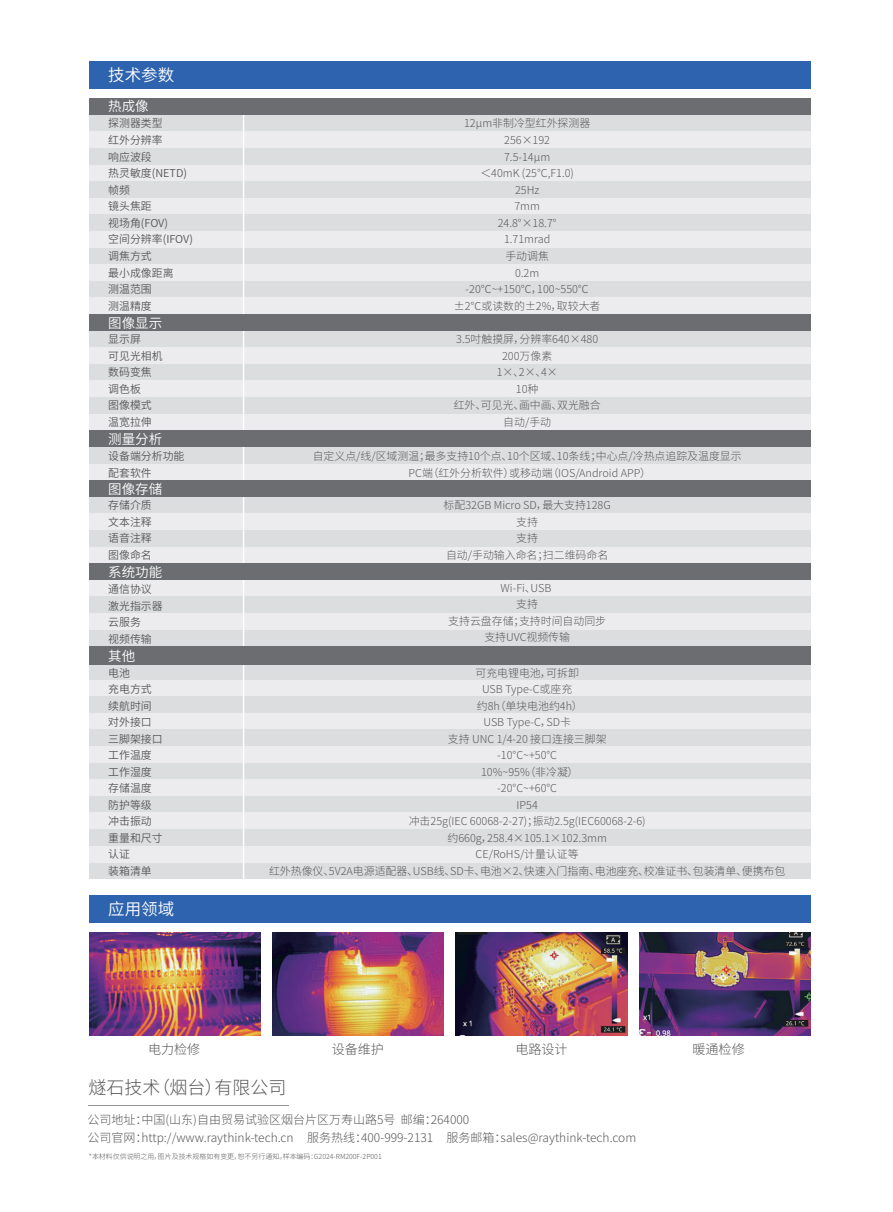
<style>
.page{position:relative;width:893px;height:1212px;background:#fff}
.page>*{position:absolute;margin:0;border:0;box-sizing:border-box;transform-origin:0 0}
.t1{font:300 18px "Source Han Sans CN";color:#57585a}
.t2{font:16.5px "Source Han Sans CN";color:#fff}
.t3{font:13.5px "Source Han Sans CN";color:#fff}
.t4{font:300 13.05px "Source Han Sans CN";color:#57585a}
.t5{font:300 12px/18px "Source Han Sans CN";color:#57585a}
.t6{font:300 10.95px/16.5px "Source Han Sans CN";color:#57585a;text-align:center}
.t7{font:10.95px/16.5px "Source Han Sans CN";color:#57585a}
.t8{font:300 6.9px "Source Han Sans CN";color:#57585a}
</style>
<div class="page">
<div style="left:89px;top:746px;width:722px;height:17px;background:#ececee"></div>
<div style="left:89px;top:763px;width:722px;height:16px;background:#dcdddf"></div>
<div style="left:89px;top:779px;width:722px;height:17px;background:#ececee"></div>
<div style="left:89px;top:796px;width:722px;height:17px;background:#dcdddf"></div>
<div style="left:89px;top:813px;width:722px;height:16px;background:#ececee"></div>
<div style="left:89px;top:829px;width:722px;height:17px;background:#dcdddf"></div>
<div style="left:89px;top:862px;width:722px;height:17px;background:#dcdddf"></div>
<div style="left:89px;top:846px;width:722px;height:16px;background:#ececee"></div>
<div style="left:89px;top:61px;width:722px;height:28px;background:#2d63af"></div>
<div style="left:89px;top:115px;width:722px;height:16px;background:#dcdddf"></div>
<div style="left:89px;top:131px;width:722px;height:17px;background:#ececee"></div>
<div style="left:89px;top:148px;width:722px;height:17px;background:#dcdddf"></div>
<div style="left:89px;top:165px;width:722px;height:16px;background:#ececee"></div>
<div style="left:89px;top:181px;width:722px;height:17px;background:#dcdddf"></div>
<div style="left:89px;top:198px;width:722px;height:17px;background:#ececee"></div>
<div style="left:89px;top:215px;width:722px;height:16px;background:#dcdddf"></div>
<div style="left:89px;top:231px;width:722px;height:17px;background:#ececee"></div>
<div style="left:89px;top:248px;width:722px;height:16px;background:#dcdddf"></div>
<div style="left:89px;top:264px;width:722px;height:17px;background:#ececee"></div>
<div style="left:89px;top:281px;width:722px;height:17px;background:#dcdddf"></div>
<div style="left:89px;top:298px;width:722px;height:16px;background:#ececee"></div>
<div style="left:89px;top:331px;width:722px;height:16px;background:#dcdddf"></div>
<div style="left:89px;top:347px;width:722px;height:17px;background:#ececee"></div>
<div style="left:89px;top:364px;width:722px;height:17px;background:#dcdddf"></div>
<div style="left:89px;top:381px;width:722px;height:16px;background:#ececee"></div>
<div style="left:89px;top:414px;width:722px;height:16px;background:#ececee"></div>
<div style="left:89px;top:464px;width:722px;height:16px;background:#ececee"></div>
<div style="left:89px;top:447px;width:722px;height:17px;background:#dcdddf"></div>
<div style="left:89px;top:497px;width:722px;height:16px;background:#dcdddf"></div>
<div style="left:89px;top:514px;width:722px;height:16px;background:#ececee"></div>
<div style="left:89px;top:530px;width:722px;height:17px;background:#dcdddf"></div>
<div style="left:89px;top:547px;width:722px;height:16px;background:#ececee"></div>
<div style="left:89px;top:580px;width:722px;height:17px;background:#ececee"></div>
<div style="left:89px;top:597px;width:722px;height:16px;background:#dcdddf"></div>
<div style="left:89px;top:613px;width:722px;height:17px;background:#ececee"></div>
<div style="left:89px;top:630px;width:722px;height:16px;background:#dcdddf"></div>
<div style="left:89px;top:663px;width:722px;height:17px;background:#dcdddf"></div>
<div style="left:89px;top:680px;width:722px;height:16px;background:#ececee"></div>
<div style="left:89px;top:696px;width:722px;height:17px;background:#dcdddf"></div>
<div style="left:89px;top:713px;width:722px;height:16px;background:#ececee"></div>
<div style="left:89px;top:729px;width:722px;height:17px;background:#dcdddf"></div>
<div style="left:89px;top:397px;width:722px;height:17px;background:#dcdddf"></div>
<hr style="left:243px;top:115px;width:1px;height:764px;background:#fff">
<div style="left:89px;top:430px;width:722px;height:17px;background:#6c6d70"></div>
<div style="left:89px;top:480px;width:722px;height:17px;background:#6c6d70"></div>
<div style="left:89px;top:563px;width:722px;height:17px;background:#6c6d70"></div>
<div style="left:89px;top:314px;width:722px;height:17px;background:#6c6d70"></div>
<div style="left:89px;top:646px;width:722px;height:19px;background:#6c6d70"></div>
<div style="left:89px;top:98px;width:722px;height:17px;background:#6c6d70"></div>
<img style="left:639px;top:932px;width:172px;height:103px">
<img style="left:456px;top:932px;width:171px;height:103px">
<img style="left:89px;top:932px;width:172px;height:103px">
<img style="left:272px;top:932px;width:172px;height:103px">
<hr style="left:89px;top:1105px;width:200px;height:1px;background:#939598">
<div style="left:89px;top:896px;width:722px;height:27px;background:#2d63af"></div>
<h2 class="t2" style="left:108px;top:66px;width:67px">技术参数</h2>
<p class="t7" style="left:108px;top:115px;width:86px">探测器类型<br>红外分辨率<br>响应波段<br>热灵敏度(NETD)帧频<br>镜头焦距<br>视场角(FOV)<br>空间分辨率(IFOV)调焦方式<br>最小成像距离<br>测温范围<br>测温精度</p>
<p class="t6" style="left:454px;top:115px;width:148px">12μm非制冷型红外探测器<br>256×192<br>7.5-14μm<br>＜40mK (25°C,F1.0)<br>25Hz<br>7mm<br>24.8°×18.7°<br>1.71mrad<br>手动调焦<br>0.2m<br>-20℃~+150℃，100~550℃ ±2℃或读数的±2%，取较大者</p>
<p class="t7" style="left:108px;top:331px;width:56px">显示屏<br>可见光相机数码变焦调色板<br>图像模式温宽拉伸</p>
<p class="t6" style="left:454px;top:331px;width:149px">3.5吋触摸屏，分辨率640×480<br>200万像素<br>1×、2×、4×<br>10种<br>红外、可见光、画中画、双光融合自动/手动</p>
<p class="t7" style="left:108px;top:448px;width:78px">设备端分析功能配套软件</p>
<p class="t6" style="left:313px;top:448px;width:430px">自定义点/线/区域测温；最多支持10个点、10个区域、10条线；中心点/冷热点追踪及温度显示<br>PC端（红外分析软件）或移动端（IOS/Android APP）</p>
<p class="t6" style="left:444px;top:497px;width:169px">标配32GB Micro SD，最大支持128G支持<br>支持<br>自动/手动输入命名；扫二维码命名</p>
<p class="t6" style="left:448px;top:580px;width:159px">Wi-Fi、USB<br>支持<br>支持云盘存储；支持时间自动同步支持UVC视频传输</p>
<p class="t3" style="left:108px;top:99px;width:42px">热成像</p>
<p class="t3" style="left:108px;top:315px;width:55px">图像显示</p>
<p class="t3" style="left:108px;top:432px;width:55px">测量分析</p>
<p class="t3" style="left:108px;top:482px;width:55px">图像存储</p>
<p class="t7" style="left:108px;top:497px;width:45px;text-align:justify">存储介质文本注释语音注释图像命名</p>
<p class="t7" style="left:108px;top:581px;width:56px">通信协议激光指示器云服务<br>视频传输</p>
<p class="t3" style="left:108px;top:564px;width:55px">系统功能</p>
<p class="t3" style="left:108px;top:649px;width:28px">其他</p>
<p class="t7" style="left:108px;top:665px;width:56px">电池<br>充电方式续航时间对外接口三脚架接口工作温度工作湿度存储温度防护等级冲击振动重量和尺寸认证<br>装箱清单</p>
<p class="t6" style="left:269px;top:665px;width:518px">可充电锂电池，可拆卸<br>USB Type-C或座充<br>约8h（单块电池约4h）<br>USB Type-C，SD卡<br>支持 UNC 1/4-20 接口连接三脚架<br>-10°C~+50°C<br>10%~95%（非冷凝）<br>-20°C~+60°C<br>IP54<br>冲击25g(IEC 60068-2-27)；振动2.5g(IEC60068-2-6)<br>约660g，258.4×105.1×102.3mm<br>CE/RoHS/计量认证等<br>红外热像仪、5V2A电源适配器、USB线、SD卡、电池×2、快速入门指南、电池座充、校准证书、包装清单、便携布包</p>
<h2 class="t2" style="left:108px;top:900px;width:67px">应用领域</h2>
<p class="t4" style="left:148px;top:1042px;width:54px">电力检修</p>
<p class="t4" style="left:332px;top:1042px;width:54px">设备维护</p>
<p class="t4" style="left:515px;top:1042px;width:54px">电路设计</p>
<p class="t4" style="left:692px;top:1042px;width:54px">暖通检修</p>
<h1 class="t1" style="left:89px;top:1077px;width:200px">燧石技术（烟台）有限公司</h1>
<p class="t5" style="left:87px;top:1111px;width:550px">公司地址：中国(山东)自由贸易试验区烟台片区万寿山路5号 邮编：264000<br>公司官网：http://www.raythink-tech.cn 服务热线：400-999-2131 服务邮箱：sales@raythink-tech.com</p>
<p class="t8" style="left:89px;top:1153px;width:294px">*本材料仅供说明之用，图片及技术规格如有变更，恕不另行通知。样本编码：G2024-RM200F-2P001</p>
</div>
